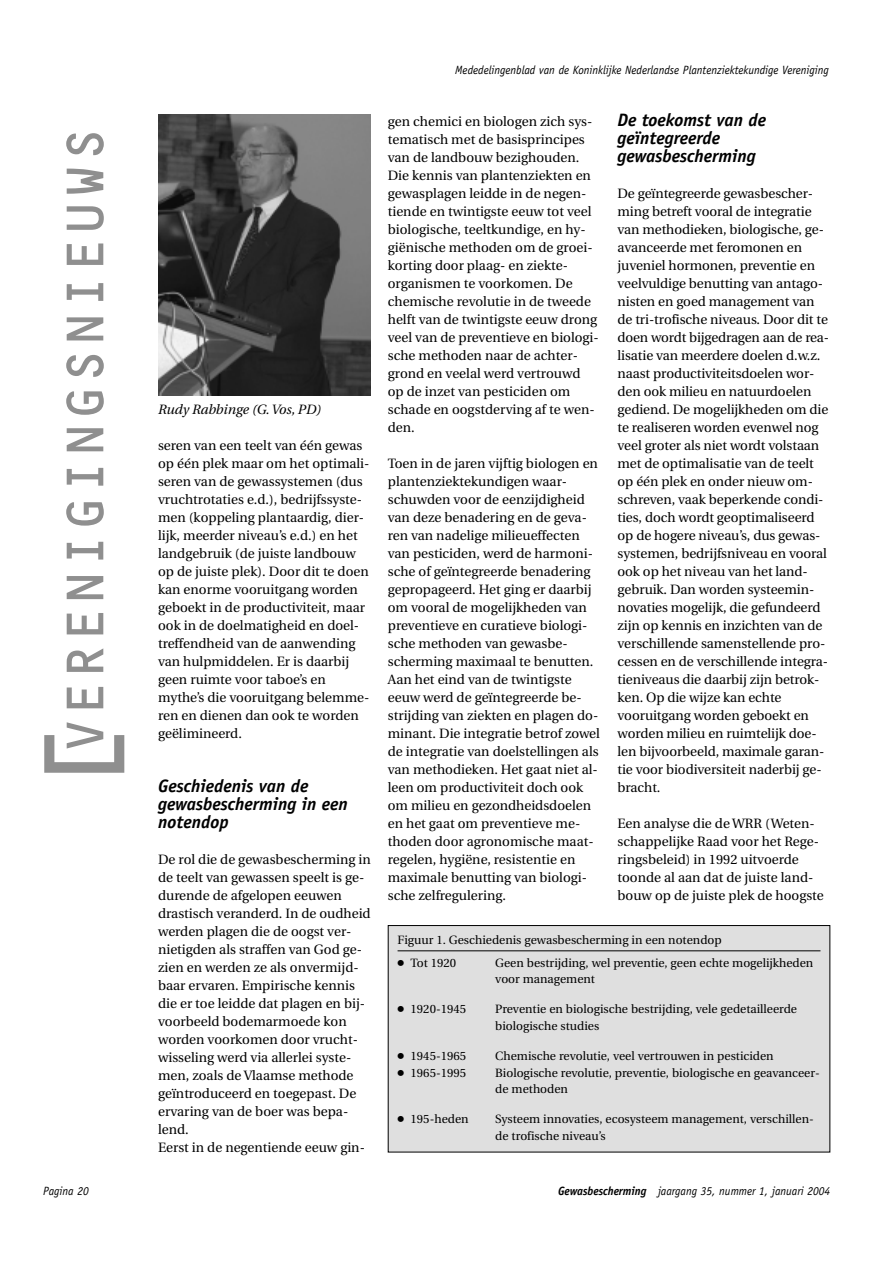
<style>
.page{position:relative;width:893px;height:1262px;background:#fff}
.page>*{position:absolute;margin:0;border:0;box-sizing:border-box;transform-origin:0 0}
.t1{font:108px "OCR C Regular";color:#8f8f8f;scale:.95 1}
.t2{font:54px "OCR C Regular";color:#8f8f8f;scale:.95 1}
.t3{font:italic 700 18px/18px "Officina Sans";color:#000}
.t4{font:13.5px/18px "Utopia";color:#000}
.t5{font:italic 13.5px "Utopia";color:#000}
.t6{font:12px/16.5px "Utopia";color:#000}
.t7{font:italic 12px "Officina Sans";color:#000;scale:.95 1}
.s1{font-family:"Universal Newswith Comm Pi"}
.s2{font-weight:700}
</style>
<div class="page">
<img style="left:158px;top:115px;width:213px;height:280px">
<div style="left:388px;top:925px;width:441px;height:227px;background:#dfdfdf"></div>
<hr style="left:397px;top:950px;width:423px;height:1px;background:#000">
<div style="left:388px;top:925px;width:442px;height:227px;border:1px solid #000"></div>
<h2 class="t2" style="left:66px;top:754px;width:662px;rotate:-90deg">VERENIGINGSNIEUWS</h2>
<h1 class="t1" style="left:51px;top:790px;width:79px;rotate:-90deg">[</h1>
<p class="t5" style="left:158px;top:404px;width:164px">Rudy Rabbinge (G. Vos, PD)</p>
<p class="t4" style="left:158px;top:438px;width:213px">seren van een teelt van één gewas op één plek maar om het optimali&shy;seren van de gewassystemen (dus vruchtrotaties e.d.), bedrijfssyste&shy;men (koppeling plantaardig, dier&shy;lijk, meerder niveau’s e.d.) en het landgebruik (de juiste landbouw op de juiste plek). Door dit te doen kan enorme vooruitgang worden geboekt in de productiviteit, maar ook in de doelmatigheid en doel&shy;treffendheid van de aanwending van hulpmiddelen. Er is daarbij geen ruimte voor taboe’s en mythe’s die vooruitgang belemme&shy;ren en dienen dan ook te worden geëlimineerd.</p>
<h3 class="t3" style="left:158px;top:778px;width:191px">Geschiedenis van de gewasbescherming in een notendop</h3>
<p class="t4" style="left:158px;top:852px;width:214px">De rol die de gewasbescherming in de teelt van gewassen speelt is ge&shy;durende de afgelopen eeuwen drastisch veranderd. In de oudheid werden plagen die de oogst ver&shy;nietigden als straffen van God ge&shy;zien en werden ze als onvermijd&shy;baar ervaren. Empirische kennis die er toe leidde dat plagen en bij&shy;voorbeeld bodemarmoede kon worden voorkomen door vrucht&shy;wisseling werd via allerlei syste&shy;men, zoals de Vlaamse methode geïntroduceerd en toegepast. De ervaring van de boer was bepa&shy;lend.<br>Eerst in de negentiende eeuw gin-</p>
<p class="t7" style="left:455px;top:65px;width:394px">Mededelingenblad van de Koninklijke Nederlandse Plantenziektekundige Vereniging</p>
<p class="t4" style="left:388px;top:114px;width:212px">gen chemici en biologen zich sys&shy;tematisch met de basisprincipes van de landbouw bezighouden.<br>Die kennis van plantenziekten en gewasplagen leidde in de negen&shy;tiende en twintigste eeuw tot veel biologische, teeltkundige, en hy&shy;giënische methoden om de groei&shy;korting door plaag- en ziekte&shy;organismen te voorkomen. De chemische revolutie in de tweede helft van de twintigste eeuw drong veel van de preventieve en biologi&shy;sche methoden naar de achter&shy;grond en veelal werd vertrouwd op de inzet van pesticiden om schade en oogstderving af te wen&shy;den.</p>
<p class="t4" style="left:388px;top:456px;width:214px">Toen in de jaren vijftig biologen en plantenziektekundigen waar&shy;schuwden voor de eenzijdigheid van deze benadering en de geva&shy;ren van nadelige milieueffecten van pesticiden, werd de harmoni&shy;sche of geïntegreerde benadering gepropageerd. Het ging er daarbij om vooral de mogelijkheden van preventieve en curatieve biologi&shy;sche methoden van gewasbe&shy;scherming maximaal te benutten.<br>Aan het eind van de twintigste eeuw werd de geïntegreerde be&shy;strijding van ziekten en plagen do&shy;minant. Die integratie betrof zowel de integratie van doelstellingen als van methodieken. Het gaat niet al&shy;leen om productiviteit doch ook om milieu en gezondheidsdoelen en het gaat om preventieve me&shy;thoden door agronomische maat&shy;regelen, hygiëne, resistentie en maximale benutting van biologi&shy;sche zelfregulering.</p>
<h3 class="t3" style="left:617px;top:112px;width:150px">De toekomst van de geïntegreerde gewasbescherming</h3>
<p class="t4" style="left:617px;top:186px;width:213px">De geïntegreerde gewasbescher&shy;ming betreft vooral de integratie van methodieken, biologische, ge&shy;avanceerde met feromonen en juveniel hormonen, preventie en veelvuldige benutting van antago&shy;nisten en goed management van de tri-trofische niveaus. Door dit te doen wordt bijgedragen aan de rea&shy;lisatie van meerdere doelen d.w.z. naast productiviteitsdoelen wor&shy;den ook milieu en natuurdoelen gediend. De mogelijkheden om die te realiseren worden evenwel nog veel groter als niet wordt volstaan met de optimalisatie van de teelt op één plek en onder nieuw om&shy;schreven, vaak beperkende condi&shy;ties, doch wordt geoptimaliseerd op de hogere niveau’s, dus gewas&shy;systemen, bedrijfsniveau en vooral ook op het niveau van het land&shy;gebruik. Dan worden systeemin&shy;novaties mogelijk, die gefundeerd zijn op kennis en inzichten van de verschillende samenstellende pro&shy;cessen en de verschillende integra&shy;tieniveaus die daarbij zijn betrok&shy;ken. Op die wijze kan echte vooruitgang worden geboekt en worden milieu en ruimtelijk doe&shy;len bijvoorbeeld, maximale garan&shy;tie voor biodiversiteit naderbij ge&shy;bracht.</p>
<p class="t4" style="left:617px;top:816px;width:208px">Een analyse die de WRR (Weten&shy;schappelijke Raad voor het Rege&shy;ringsbeleid) in 1992 uitvoerde toonde al aan dat de juiste land&shy;bouw op de juiste plek de hoogste</p>
<p class="t6" style="left:397px;top:932px;width:326px">Figuur 1. Geschiedenis gewasbescherming in een notendop</p>
<p class="t6" style="left:397px;top:955px;width:60px"><span class="s1">●</span> Tot 1920</p>
<p class="t6" style="left:495px;top:955px;width:319px">Geen bestrijding, wel preventie, geen echte mogelijkheden voor management</p>
<p class="t6" style="left:397px;top:1002px;width:70px"><span class="s1">●</span> 1920-1945</p>
<p class="t6" style="left:495px;top:1002px;width:303px">Preventie en biologische bestrijding, vele gedetailleerde biologische studies</p>
<p class="t6" style="left:397px;top:1048px;width:70px"><span class="s1">●</span> 1945-1965</p>
<p class="t6" style="left:495px;top:1048px;width:280px">Chemische revolutie, veel vertrouwen in pesticiden</p>
<p class="t6" style="left:397px;top:1065px;width:70px"><span class="s1">●</span> 1965-1995</p>
<p class="t6" style="left:495px;top:1065px;width:326px">Biologische revolutie, preventie, biologische en geavanceer&shy;de methoden</p>
<p class="t6" style="left:397px;top:1111px;width:73px"><span class="s1">●</span> 195-heden</p>
<p class="t6" style="left:495px;top:1111px;width:320px">Systeem innovaties, ecosysteem management, verschillen&shy;de trofische niveau’s</p>
<p class="t7" style="left:43px;top:1186px;width:49px">Pagina 20</p>
<p class="t7" style="left:558px;top:1186px;width:288px"><span class="s2">Gewasbescherming</span> jaargang 35, nummer 1, januari 2004</p>
</div>
